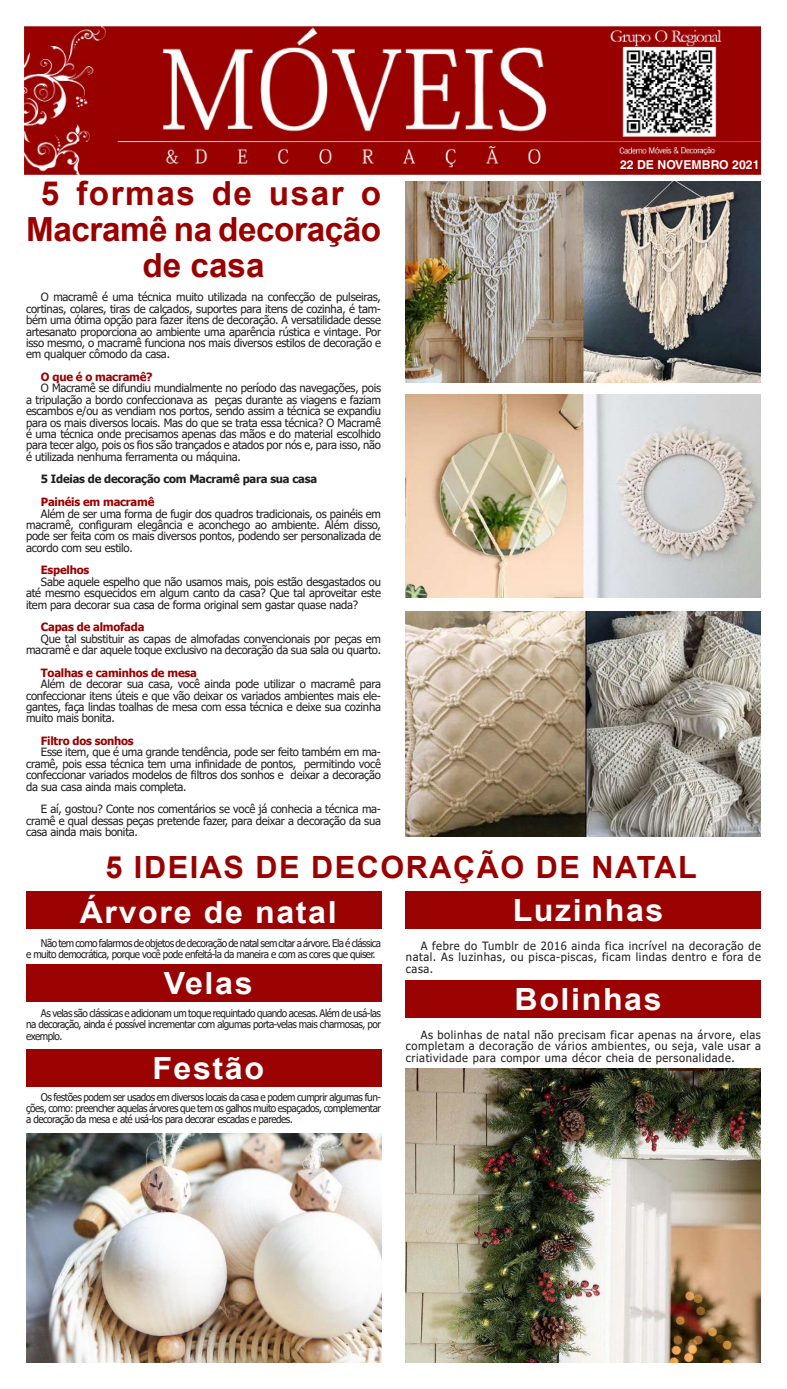
<style>
.page{position:relative;width:787px;height:1389px;background:#fff}
.page>*{position:absolute;margin:0;border:0;box-sizing:border-box;transform-origin:0 0}
.Texto_Jornal{font:700 33.25px/35.9px "Arial";letter-spacing:-.015em;color:#9a0000;text-align:center}
.Texto_Jornal-2{font:700 30.62px "Arial";letter-spacing:.05em;color:#fff;scale:1.05 1}
.Texto_Jornal-3{font:700 30.62px "Arial";letter-spacing:.05em;color:#9a0000}
.Texto_Jornal-4{font:700 12.25px "Helvetica";color:#fff}
.Texto_Jornal-5{font:11.38px/11.4px "Tahoma";letter-spacing:-.02em;color:#231f20;text-align:justify}
.Texto_Jornal-6{font:700 11.38px "Tahoma";letter-spacing:-.02em;color:#9a0000}
.Texto_Jornal-7{font:700 11.38px "Tahoma";letter-spacing:-.02em;color:#231f20}
.Texto_Jornal-8{font:10.5px/11.4px "Tahoma";letter-spacing:-.05em;color:#231f20;text-align:justify;scale:.95 1}
</style>
<div class="page">
<img style="left:25px;top:27px;width:735px;height:147px">
<img style="left:406px;top:181px;width:354px;height:202px">
<img style="left:406px;top:395px;width:354px;height:202px">
<img style="left:406px;top:612px;width:354px;height:224px">
<div style="left:26px;top:892px;width:355px;height:37px;background:#9a0000"></div>
<div style="left:26px;top:964px;width:355px;height:37px;background:#9a0000"></div>
<div style="left:26px;top:1049px;width:355px;height:37px;background:#9a0000"></div>
<div style="left:406px;top:892px;width:354px;height:37px;background:#9a0000"></div>
<div style="left:406px;top:980px;width:354px;height:38px;background:#9a0000"></div>
<img style="left:405px;top:1068px;width:355px;height:295px">
<img style="left:26px;top:1134px;width:355px;height:229px">
<p class="Texto_Jornal" style="left:26px;top:176px;width:356px">5 formas de usar o<br>Macramê na decoração de casa</p>
<p class="Texto_Jornal-5" style="left:26px;top:292px;width:356px;text-indent:15px">O macramê é uma técnica muito utilizada na confecção de pulseiras, cortinas, colares, tiras de calçados, suportes para itens de cozinha, é tam&shy;bém uma ótima opção para fazer itens de decoração. A versatilidade desse artesanato proporciona ao ambiente uma aparência rústica e vintage. Por isso mesmo, o macramê funciona nos mais diversos estilos de decoração e em qualquer cômodo da casa.</p>
<p class="Texto_Jornal-6" style="left:41px;top:369px;width:113px">O que é o macramê?</p>
<p class="Texto_Jornal-5" style="left:26px;top:383px;width:356px;text-indent:15px">O Macramê se difundiu mundialmente no período das navegações, pois a tripulação a bordo confeccionava as peças durante as viagens e faziam escambos e/ou as vendiam nos portos, sendo assim a técnica se expandiu para os mais diversos locais. Mas do que se trata essa técnica? O Macramê é uma técnica onde precisamos apenas das mãos e do material escolhido para tecer algo, pois os fios são trançados e atados por nós e, para isso, não é utilizada nenhuma ferramenta ou máquina.</p>
<p class="Texto_Jornal-7" style="left:41px;top:471px;width:277px">5 Ideias de decoração com Macramê para sua casa</p>
<p class="Texto_Jornal-6" style="left:41px;top:494px;width:115px">Painéis em macramê</p>
<p class="Texto_Jornal-5" style="left:26px;top:508px;width:356px;text-indent:15px">Além de ser uma forma de fugir dos quadros tradicionais, os painéis em macramê, configuram elegância e aconchego ao ambiente. Além disso, pode ser feita com os mais diversos pontos, podendo ser personalizada de acordo com seu estilo.</p>
<p class="Texto_Jornal-6" style="left:41px;top:562px;width:50px">Espelhos</p>
<p class="Texto_Jornal-5" style="left:26px;top:577px;width:356px;text-indent:15px">Sabe aquele espelho que não usamos mais, pois estão desgastados ou até mesmo esquecidos em algum canto da casa? Que tal aproveitar este item para decorar sua casa de forma original sem gastar quase nada?</p>
<p class="Texto_Jornal-6" style="left:41px;top:619px;width:105px">Capas de almofada</p>
<p class="Texto_Jornal-5" style="left:26px;top:633px;width:356px;text-align:right">Que tal substituir as capas de almofadas convencionais por peças em macramê e dar aquele toque exclusivo na decoração da sua sala ou quarto.</p>
<p class="Texto_Jornal-6" style="left:41px;top:665px;width:157px">Toalhas e caminhos de mesa</p>
<p class="Texto_Jornal-5" style="left:26px;top:679px;width:356px;text-indent:15px">Além de decorar sua casa, você ainda pode utilizar o macramê para confeccionar itens úteis e que vão deixar os variados ambientes mais ele&shy;gantes, faça lindas toalhas de mesa com essa técnica e deixe sua cozinha muito mais bonita.</p>
<p class="Texto_Jornal-6" style="left:41px;top:733px;width:94px">Filtro dos sonhos</p>
<p class="Texto_Jornal-5" style="left:26px;top:747px;width:356px;text-indent:15px">Esse item, que é uma grande tendência, pode ser feito também em ma&shy;cramê, pois essa técnica tem uma infinidade de pontos, permitindo você confeccionar variados modelos de filtros dos sonhos e deixar a decoração da sua casa ainda mais completa.</p>
<p class="Texto_Jornal-5" style="left:26px;top:804px;width:356px;text-indent:15px">E aí, gostou? Conte nos comentários se você já conhecia a técnica ma&shy;cramê e qual dessas peças pretende fazer, para deixar a decoração da sua casa ainda mais bonita.</p>
<p class="Texto_Jornal-4" style="left:619px;top:157px;width:141px">22 DE NOVEMBRO 2021</p>
<p class="Texto_Jornal-3" style="left:105px;top:846px;width:593px">5 IDEIAS DE DECORAÇÃO DE NATAL</p>
<p class="Texto_Jornal-2" style="left:80px;top:891px;width:246px">Árvore de natal</p>
<p class="Texto_Jornal-8" style="left:26px;top:938px;width:375px;text-indent:15px">Não tem como falarmos de objetos de decoração de natal sem citar a árvore. Ela é clássica e muito democrática, porque você pode enfeitá-la da maneira e com as cores que quiser.</p>
<p class="Texto_Jornal-2" style="left:164px;top:961px;width:86px">Velas</p>
<p class="Texto_Jornal-8" style="left:26px;top:1008px;width:375px;text-indent:15px">As velas são clássicas e adicionam um toque requintado quando acesas. Além de usá-las na decoração, ainda é possível incrementar com algumas porta-velas mais charmosas, por exemplo.</p>
<p class="Texto_Jornal-2" style="left:152px;top:1046px;width:108px">Festão</p>
<p class="Texto_Jornal-8" style="left:26px;top:1092px;width:375px;text-indent:15px">Os festões podem ser usados em diversos locais da casa e podem cumprir algumas fun&shy;ções, como: preencher aquelas árvores que tem os galhos muito espaçados, complementar a decoração da mesa e até usá-los para decorar escadas e paredes.</p>
<p class="Texto_Jornal-2" style="left:512px;top:889px;width:145px">Luzinhas</p>
<p class="Texto_Jornal-5" style="left:406px;top:941px;width:356px;text-indent:15px">A febre do Tumblr de 2016 ainda fica incrível na decoração de natal. As luzinhas, ou pisca-piscas, ficam lindas dentro e fora de casa.</p>
<p class="Texto_Jornal-2" style="left:514px;top:978px;width:142px">Bolinhas</p>
<p class="Texto_Jornal-5" style="left:406px;top:1030px;width:356px;text-indent:15px">As bolinhas de natal não precisam ficar apenas na árvore, elas completam a decoração de vários ambientes, ou seja, vale usar a criatividade para compor uma décor cheia de personalidade.</p>
</div>
